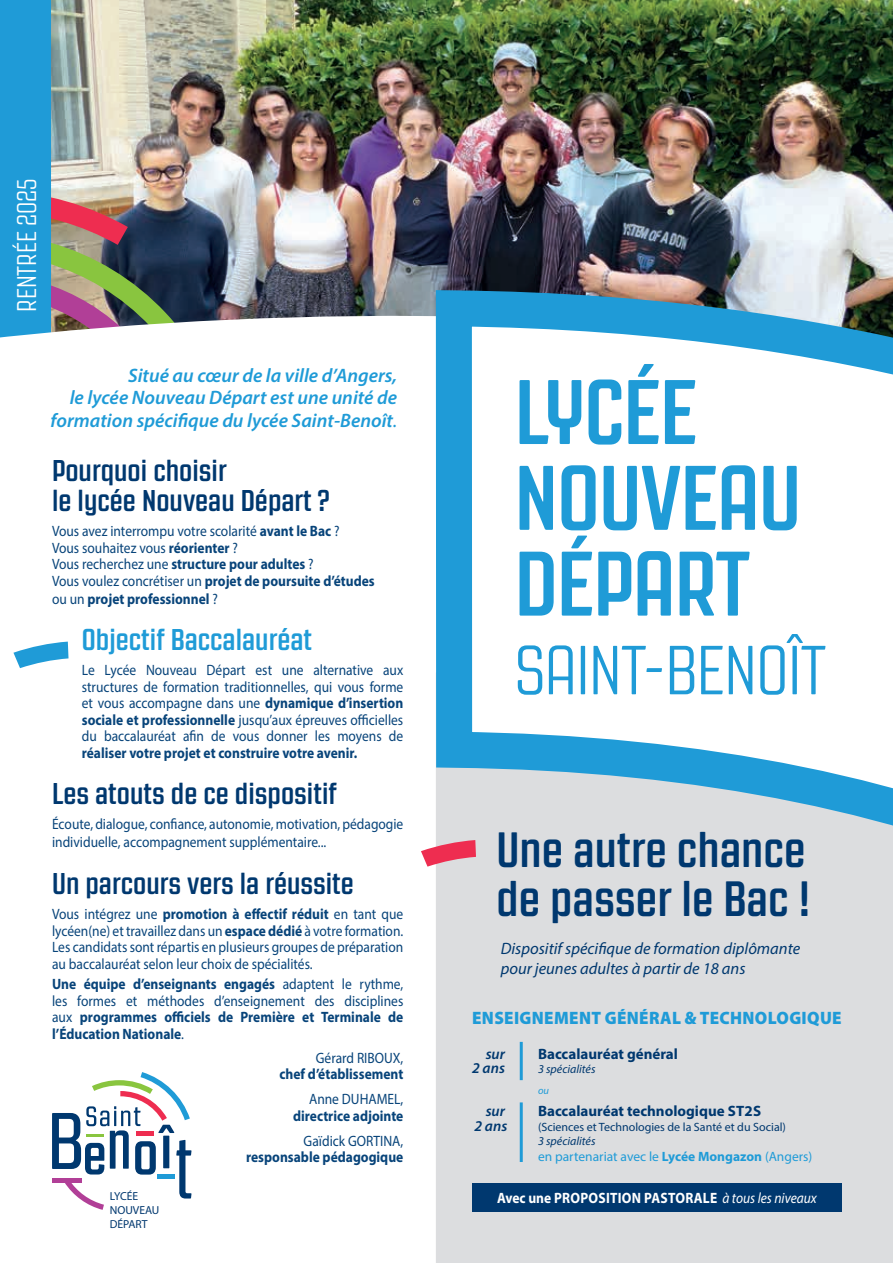
<style>
.page{position:relative;width:893px;height:1263px;background:#fff}
.page>*{position:absolute;margin:0;border:0;box-sizing:border-box;transform-origin:0 0}
.t1{font:700 91.35px/85.8px "Revolution Gothic";letter-spacing:-.01em;color:#1f9bd7}
.t2{font:300 69.15px "Revolution Gothic";letter-spacing:-.01em;color:#1f9bd7}
.t3{font:700 49.5px/49.5px "Revolution Gothic";color:#00386f}
.t4{font:700 30px/30px "Revolution Gothic";color:#00386f}
.t5{font:700 30px "Revolution Gothic";color:#1f9bd7}
.t6{font:300 27px "Revolution Gothic";color:#fff}
.t7{font:italic 600 19.5px/22.5px "Myriad Pro";color:#1f9bd7;text-align:right}
.t8{font:900 18px "Myriad Pro";letter-spacing:.02em;color:#1f9bd7;scale:.95 1}
.t9{font:italic 16.5px/19.8px "Myriad Pro";color:#00386f}
.t10{font:15px/16.5px "Myriad Pro";color:#08447a;scale:.9 1}
.t11{font:700 15px/16.5px "Myriad Pro";color:#08447a;text-align:justify;scale:.9 1}
.t12{font:700 15px "Myriad Pro";color:#00386f}
.t13{font:700 15px "Myriad Pro";letter-spacing:.02em;color:#fff;scale:.9 1}
.t14{font:italic 600 15px "Myriad Pro";color:#00386f}
.t15{font:13.5px "Myriad Pro";color:#1f9bd7}
.t16{font:12px "Myriad Pro";color:#00386f}
.t17{font:italic 12px "Myriad Pro";color:#00386f}
.t18{font:11.7px/14px "Myriad Pro";color:#00386f}
.t19{font:italic 10.5px "Myriad Pro";color:#1f9bd7}
.s1{font-weight:400}
.s2{font-weight:700}
.s3{font-weight:400;font-style:italic}
</style>
<div class="page">
<div style="left:436px;top:1078px;width:457px;height:185px;background:#dcdddf"></div>
<img style="left:221px;top:0;width:672px;height:301px">
<img style="left:0;top:0;width:221px;height:301px">
<svg style="left:0;top:301px;width:418px;height:368px"></svg>
<svg style="left:418px;top:272px;width:475px;height:806px"></svg>
<svg style="left:421px;top:840px;width:55px;height:27px"></svg>
<hr style="left:520px;top:1102px;width:3px;height:60px;background:#1f9bd7">
<hr style="left:520px;top:1042px;width:3px;height:38px;background:#1f9bd7">
<svg style="left:52px;top:1072px;width:140px;height:138px"></svg>
<svg style="left:13px;top:642px;width:56px;height:26px"></svg>
<div style="left:472px;top:1183px;width:370px;height:29px;background:#00386f"></div>
<h3 class="t6" style="left:13px;top:312px;width:135px;rotate:-90deg">RENTRÉE 2025</h3>
<h1 class="t1" style="left:514px;top:370px;width:288px">LYCÉE<br>NOUVEAU<br>DÉPART</h1>
<h2 class="t2" style="left:514px;top:633px;width:313px">SAINT-BENOÎT</h2>
<h3 class="t7" style="left:51px;top:363px;width:348px">Situé au cœur de la ville d’Angers,<br>le lycée Nouveau Départ est une unité de formation spécifique du lycée Saint-Benoît<span class="s1">.</span></h3>
<h3 class="t4" style="left:52px;top:456px;width:279px">Pourquoi choisir<br>le lycée Nouveau Départ ?</h3>
<p class="t10" style="left:52px;top:523px;width:360px">Vous avez interrompu votre scolarité <span class="s2">avant le Bac</span> ?<br>Vous souhaitez vous <span class="s2">réorienter</span> ?<br>Vous recherchez une <span class="s2">structure pour adultes</span> ?<br>Vous voulez concrétiser un <span class="s2">projet de poursuite d’études</span></p>
<p class="t11" style="left:52px;top:590px;width:186px"><span class="s1">ou un</span> projet professionnel <span class="s1">?</span></p>
<h3 class="t5" style="left:82px;top:624px;width:232px">Objectif Baccalauréat</h3>
<p class="t10" style="left:82px;top:662px;width:359px;text-align:justify">Le Lycée Nouveau Départ est une alternative aux structures de formation traditionnelles, qui vous forme et vous accompagne dans une <span class="s2">dynamique d’insertion sociale et professionnelle</span> jusqu’aux épreuves officielles du baccalauréat afin de vous donner les moyens de</p>
<p class="t11" style="left:82px;top:744px;width:308px">réaliser votre projet et construire votre avenir.</p>
<h3 class="t4" style="left:52px;top:779px;width:286px">Les atouts de ce dispositif</h3>
<p class="t10" style="left:52px;top:815px;width:392px;line-height:18px">Écoute, dialogue, confiance, autonomie, motivation, pédagogie individuelle, accompagnement supplémentaire...</p>
<h3 class="t4" style="left:52px;top:869px;width:303px">Un parcours vers la réussite</h3>
<p class="t10" style="left:52px;top:905px;width:392px;text-align:justify">Vous intégrez une <span class="s2">promotion à effectif réduit</span> en tant que lycéen(ne) et travaillez dans un <span class="s2">espace dédié</span> à votre formation.<br>Les candidats sont répartis en plusieurs groupes de préparation au baccalauréat selon leur choix de spécialités.</p>
<p class="t11" style="left:52px;top:975px;width:392px">Une équipe d’enseignants engagés <span class="s1">adaptent le rythme, les formes et méthodes d’enseignement des disciplines aux</span> programmes officiels de Première et Terminale de l’Éducation Nationale<span class="s1">.</span></p>
<p class="t10" style="left:316px;top:1049px;width:99px">Gérard RIBOUX,</p>
<p class="t11" style="left:279px;top:1065px;width:139px">chef d’établissement</p>
<p class="t10" style="left:309px;top:1091px;width:106px">Anne DUHAMEL,</p>
<p class="t11" style="left:293px;top:1107px;width:124px">directrice adjointe</p>
<p class="t10" style="left:304px;top:1132px;width:112px">Gaïdick GORTINA,</p>
<p class="t11" style="left:246px;top:1148px;width:176px">responsable pédagogique</p>
<p class="t18" style="left:110px;top:1189px;width:51px">LYCÉE<br>NOUVEAU<br>DÉPART</p>
<p class="t13" style="left:497px;top:1188px;width:357px">Avec une PROPOSITION PASTORALE <span class="s3">à tous les niveaux</span></p>
<h3 class="t3" style="left:496px;top:825px;width:315px">Une autre chance de passer le Bac !</h3>
<p class="t9" style="left:501px;top:938px;width:301px">Dispositif spécifique de formation diplômante pour jeunes adultes à partir de 18 ans</p>
<p class="t8" style="left:472px;top:1005px;width:390px">ENSEIGNEMENT GÉNÉRAL &amp; TECHNOLOGIQUE</p>
<p class="t14" style="left:486px;top:1044px;width:21px">sur</p>
<p class="t12" style="left:538px;top:1044px;width:141px">Baccalauréat général</p>
<p class="t14" style="left:472px;top:1058px;width:34px">2 ans</p>
<p class="t17" style="left:538px;top:1061px;width:59px">3 spécialités</p>
<p class="t19" style="left:538px;top:1084px;width:13px">ou</p>
<p class="t14" style="left:486px;top:1101px;width:21px">sur</p>
<p class="t12" style="left:538px;top:1101px;width:225px">Baccalauréat technologique ST2S</p>
<p class="t14" style="left:474px;top:1116px;width:34px">2 ans</p>
<p class="t16" style="left:538px;top:1119px;width:250px">(Sciences et Technologies de la Santé et du Social)</p>
<p class="t17" style="left:538px;top:1133px;width:59px">3 spécialités</p>
<p class="t15" style="left:538px;top:1148px;width:276px">en partenariat avec le <span class="s2">Lycée Mongazon</span> (Angers)</p>
</div>
